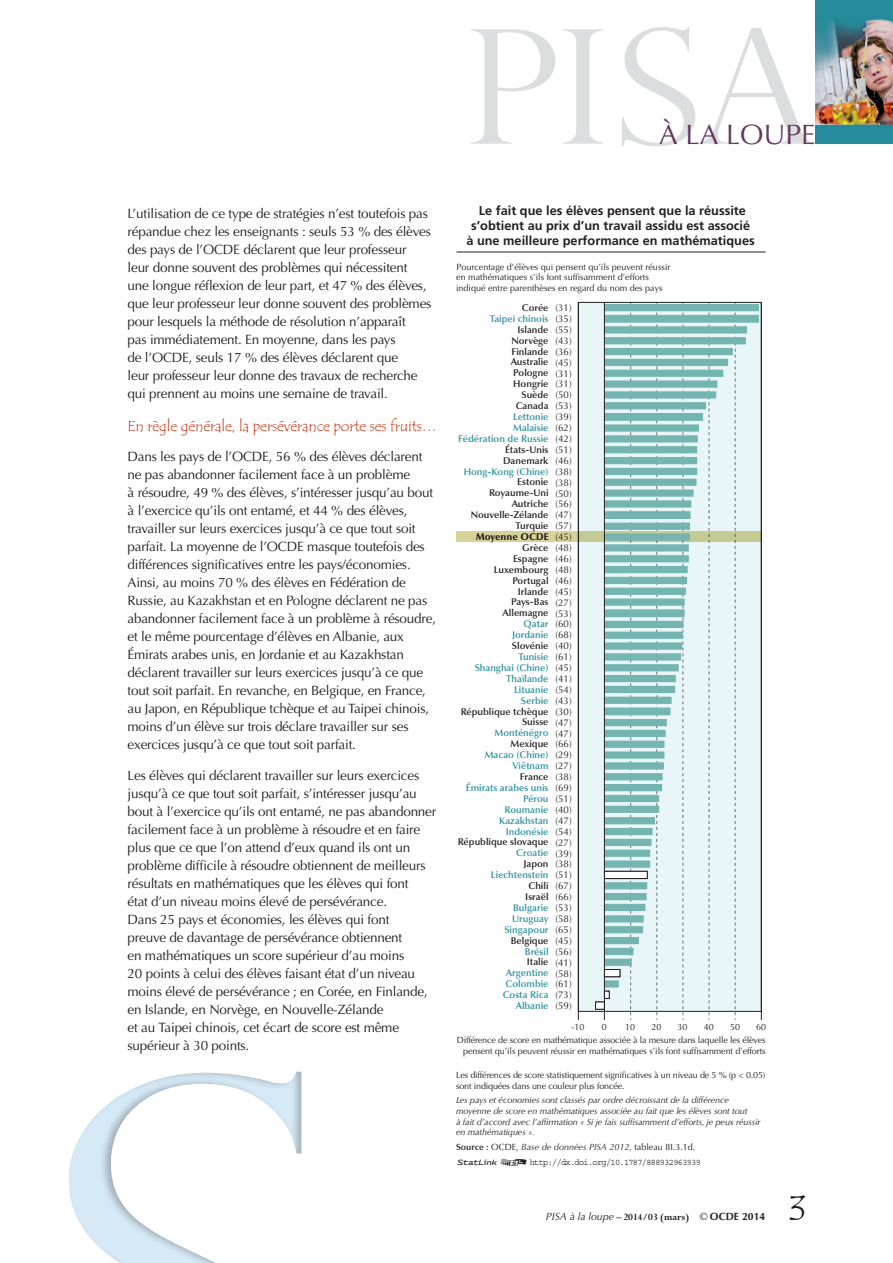
<style>
.page{position:relative;width:893px;height:1263px;background:#fff}
.page>*{position:absolute;margin:0;border:0;box-sizing:border-box;transform-origin:0 0}
.t1{font:36px "Tempus Sans ITC";color:#231f20}
.t2{font:28.05px "Optima LT Std";color:#633a5e}
.t3{font:15px "Tempus Sans ITC";letter-spacing:-.01em;color:#c6391a}
.t4{font:13.5px/18px "Optima LT Std";letter-spacing:-.015em;color:#231f20}
.t5{font:700 12.75px/15px "Frutiger LT Std";color:#231f20;text-align:center}
.t6{font:700 10.5px "Perpetua Std";color:#231f20}
.t7{font:10.5px "Stat Link";color:#231f20}
.t8{font:600 9.75px/10.9px "Optima LT Std";color:#2d919f;text-align:right}
.t9{font:600 9.75px/10.9px "Optima LT Std";color:#231f20;text-align:right}
.t10{font:9.75px/10.9px "Optima LT Std";color:#231f20;text-align:justify}
.t11{font:900 9.75px "Optima LT Std";color:#231f20}
.t12{font:9px/10.5px "Optima LT Std";letter-spacing:-.01em;color:#231f20}
.t13{font:italic 9px/10.5px "Optima LT Std";letter-spacing:-.01em;color:#231f20}
.t14{font:9px "Courier Std";letter-spacing:-.075em;color:#231f20;scale:.95 1}
.t15{font:9px "Stat Link";color:#231f20}
.s1{font-weight:600}
.s2{font-style:italic}
.s3{font-family:"Optima LT Std";font-weight:400;font-style:italic}
.s4{font-family:"Optima LT Std";font-weight:400}
.s5{font-family:"Optima LT Std"}
</style>
<div class="page">
<svg style="left:471px;top:27px;width:344px;height:119px"></svg>
<img style="left:815px;top:0;width:78px;height:144px">
<div style="left:58px;top:1071px;width:266px;height:192px;background:#231f20;opacity:.3"></div>
<div style="left:578px;top:302px;width:183px;height:709px;background:#e8f6f9"></div>
<hr style="left:761px;top:302px;width:1px;height:718px;background:#231f20">
<svg style="left:735px;top:988px;width:1px;height:32px"></svg>
<svg style="left:709px;top:988px;width:1px;height:32px"></svg>
<svg style="left:683px;top:988px;width:1px;height:32px"></svg>
<svg style="left:656px;top:988px;width:1px;height:32px"></svg>
<hr style="left:578px;top:302px;width:1px;height:718px;background:#231f20">
<div style="left:457px;top:531px;width:304px;height:11px;background:#d7d298"></div>
<svg style="left:595px;top:304px;width:37px;height:716px"></svg>
<svg style="left:605px;top:304px;width:154px;height:683px"></svg>
<div style="left:578px;top:302px;width:184px;height:710px;border:1px solid #231f20"></div>
<hr style="left:604px;top:302px;width:1px;height:718px;background:#231f20">
<hr style="left:456px;top:252px;width:310px;height:1px;background:#231f20">
<h2 class="t2" style="left:659px;top:118px;width:158px">À la loupe</h2>
<p class="t4" style="left:128px;top:205px;width:305px">L’utilisation de ce type de stratégies n’est toutefois pas répandue chez les enseignants : seuls 53 % des élèves des pays de l’OCDE déclarent que leur professeur leur donne souvent des problèmes qui nécessitent une longue réflexion de leur part, et 47 % des élèves, que leur professeur leur donne souvent des problèmes pour lesquels la méthode de résolution n’apparaît<br>pas immédiatement. En moyenne, dans les pays<br>de l’OCDE, seuls 17 % des élèves déclarent que<br>leur professeur leur donne des travaux de recherche qui prennent au moins une semaine de travail.</p>
<p class="t3" style="left:128px;top:416px;width:311px">En règle générale, la persévérance porte ses fruits…</p>
<p class="t4" style="left:128px;top:448px;width:310px">Dans les pays de l’OCDE, 56 % des élèves déclarent ne pas abandonner facilement face à un problème<br>à résoudre, 49 % des élèves, s’intéresser jusqu’au bout à l’exercice qu’ils ont entamé, et 44 % des élèves, travailler sur leurs exercices jusqu’à ce que tout soit parfait. La moyenne de l’OCDE masque toutefois des différences significatives entre les pays/économies.<br>Ainsi, au moins 70 % des élèves en Fédération de Russie, au Kazakhstan et en Pologne déclarent ne pas abandonner facilement face à un problème à résoudre, et le même pourcentage d’élèves en Albanie, aux Émirats arabes unis, en Jordanie et au Kazakhstan déclarent travailler sur leurs exercices jusqu’à ce que tout soit parfait. En revanche, en Belgique, en France, au Japon, en République tchèque et au Taipei chinois, moins d’un élève sur trois déclare travailler sur ses exercices jusqu’à ce que tout soit parfait.</p>
<p class="t4" style="left:128px;top:767px;width:310px">Les élèves qui déclarent travailler sur leurs exercices jusqu’à ce que tout soit parfait, s’intéresser jusqu’au bout à l’exercice qu’ils ont entamé, ne pas abandonner facilement face à un problème à résoudre et en faire plus que ce que l’on attend d’eux quand ils ont un problème difficile à résoudre obtiennent de meilleurs résultats en mathématiques que les élèves qui font<br>état d’un niveau moins élevé de persévérance.<br>Dans 25 pays et économies, les élèves qui font<br>preuve de davantage de persévérance obtiennent<br>en mathématiques un score supérieur d’au moins<br>20 points à celui des élèves faisant état d’un niveau moins élevé de persévérance ; en Corée, en Finlande, en Islande, en Norvège, en Nouvelle-Zélande<br>et au Taipei chinois, cet écart de score est même supérieur à 30 points.</p>
<p class="t5" style="left:466px;top:204px;width:290px">Le fait que les élèves pensent que la réussite s’obtient au prix d’un travail assidu est associé à une meilleure performance en mathématiques</p>
<p class="t12" style="left:456px;top:262px;width:216px">Pourcentage d’élèves qui pensent qu’ils peuvent réussir en mathématiques s’ils font suffisamment d’efforts indiqué entre parenthèses en regard du nom des pays</p>
<p class="t9" style="left:522px;top:302px;width:28px">Corée</p>
<p class="t8" style="left:490px;top:313px;width:60px">Taipei chinois</p>
<p class="t9" style="left:511px;top:324px;width:39px">Islande<br>Norvège<br>Finlande<br>Australie<br>Pologne<br>Hongrie<br>Suède<br>Canada</p>
<p class="t8" style="left:458px;top:411px;width:92px">Lettonie<br>Malaisie<br>Fédération de Russie</p>
<p class="t9" style="left:503px;top:444px;width:47px;text-align:left">États-Unis<br>Danemark</p>
<p class="t8" style="left:464px;top:466px;width:86px">Hong-Kong (Chine)</p>
<p class="t9" style="left:471px;top:477px;width:79px">Estonie<br>Royaume-Uni<br>Autriche<br>Nouvelle-Zélande<br>Turquie</p>
<p class="t11" style="left:476px;top:531px;width:74px">Moyenne OCDE</p>
<p class="t9" style="left:494px;top:542px;width:56px">Grèce<br>Espagne<br>Luxembourg<br>Portugal<br>Irlande<br>Pays-Bas<br>Allemagne</p>
<p class="t8" style="left:512px;top:619px;width:38px">Qatar<br>Jordanie</p>
<p class="t9" style="left:512px;top:640px;width:38px">Slovénie</p>
<p class="t8" style="left:475px;top:651px;width:75px">Tunisie<br>Shanghai (Chine)<br>Thaïlande<br>Lituanie<br>Serbie</p>
<p class="t9" style="left:461px;top:706px;width:89px">République tchèque<br>Suisse</p>
<p class="t8" style="left:495px;top:728px;width:55px">Monténégro</p>
<p class="t9" style="left:511px;top:739px;width:39px">Mexique</p>
<p class="t8" style="left:485px;top:749px;width:65px">Macao (Chine)<br>Viêtnam</p>
<p class="t9" style="left:520px;top:771px;width:30px">France</p>
<p class="t8" style="left:466px;top:782px;width:84px">Émirats arabes unis<br>Pérou<br>Roumanie<br>Kazakhstan<br>Indonésie</p>
<p class="t9" style="left:458px;top:837px;width:92px">République slovaque</p>
<p class="t8" style="left:516px;top:848px;width:34px">Croatie</p>
<p class="t9" style="left:523px;top:859px;width:27px">Japon</p>
<p class="t8" style="left:491px;top:869px;width:59px">Liechtenstein</p>
<p class="t9" style="left:525px;top:880px;width:25px;text-align:center">Chili<br>Israël</p>
<p class="t8" style="left:504px;top:902px;width:46px">Bulgarie<br>Uruguay<br>Singapour</p>
<p class="t9" style="left:511px;top:935px;width:39px">Belgique</p>
<p class="t8" style="left:525px;top:946px;width:25px">Brésil</p>
<p class="t9" style="left:527px;top:957px;width:23px">Italie</p>
<p class="t8" style="left:503px;top:968px;width:47px">Argentine<br>Colombie<br>Costa Rica<br>Albanie</p>
<p class="t10" style="left:555px;top:302px;width:18px">(31) (35) (55) (43) (36) (45) (31) (31) (50) (53) (39) (62) (42) (51) (46) (38) (38) (50) (56) (47) (57) (45) (48) (46) (48) (46) (45) (27) (53) (60) (68) (40) (61) (45) (41) (54) (43) (30) (47) (47) (66) (29) (27) (38) (69) (51) (40) (47) (54) (27) (39) (38) (51) (67) (66) (53) (58) (65) (45) (56) (41) (58) (61) (73) (59)</p>
<p class="t12" style="left:572px;top:1021px;width:15px">-10</p>
<p class="t12" style="left:602px;top:1021px;width:7px">0</p>
<p class="t12" style="left:625px;top:1021px;width:12px">10</p>
<p class="t12" style="left:651px;top:1021px;width:12px">20</p>
<p class="t12" style="left:678px;top:1021px;width:12px">30</p>
<p class="t12" style="left:704px;top:1021px;width:12px">40</p>
<p class="t12" style="left:730px;top:1021px;width:12px">50</p>
<p class="t12" style="left:457px;top:1020px;width:311px;line-height:13.8px;text-align:right">60<br>Différence de score en mathématique associée à la mesure dans laquelle les élèves</p>
<p class="t12" style="left:463px;top:1046px;width:304px">pensent qu’ils peuvent réussir en mathématiques s’ils font suffisamment d’efforts</p>
<p class="t12" style="left:456px;top:1070px;width:311px">Les différences de score statistiquement significatives à un niveau de 5 % (p &lt; 0.05) sont indiquées dans une couleur plus foncée.</p>
<p class="t13" style="left:456px;top:1095px;width:306px">Les pays et économies sont classés par ordre décroissant de la différence moyenne de score en mathématiques associée au fait que les élèves sont tout<br>à fait d’accord avec l’affirmation « Si je fais suffisamment d’efforts, je peux réussir en mathématiques ».</p>
<p class="t12" style="left:456px;top:1141px;width:241px"><span class="s1">Source :</span> OCDE, <span class="s2">Base de données PISA 2012</span>, tableau III.3.1d.</p>
<p class="t15" style="left:456px;top:1159px;width:43px">1</p>
<p class="t7" style="left:497px;top:1158px;width:34px">2</p>
<p class="t14" style="left:530px;top:1157px;width:182px">http://dx.doi.org/10.1787/888932963939</p>
<p class="t6" style="left:546px;top:1212px;width:221px"><span class="s3">PISA à la loupe</span> – 2014/03 (mars) <span class="s4">©</span> <span class="s5">OCDE 2014</span></p>
<h1 class="t1" style="left:789px;top:1186px;width:19px">3</h1>
</div>
